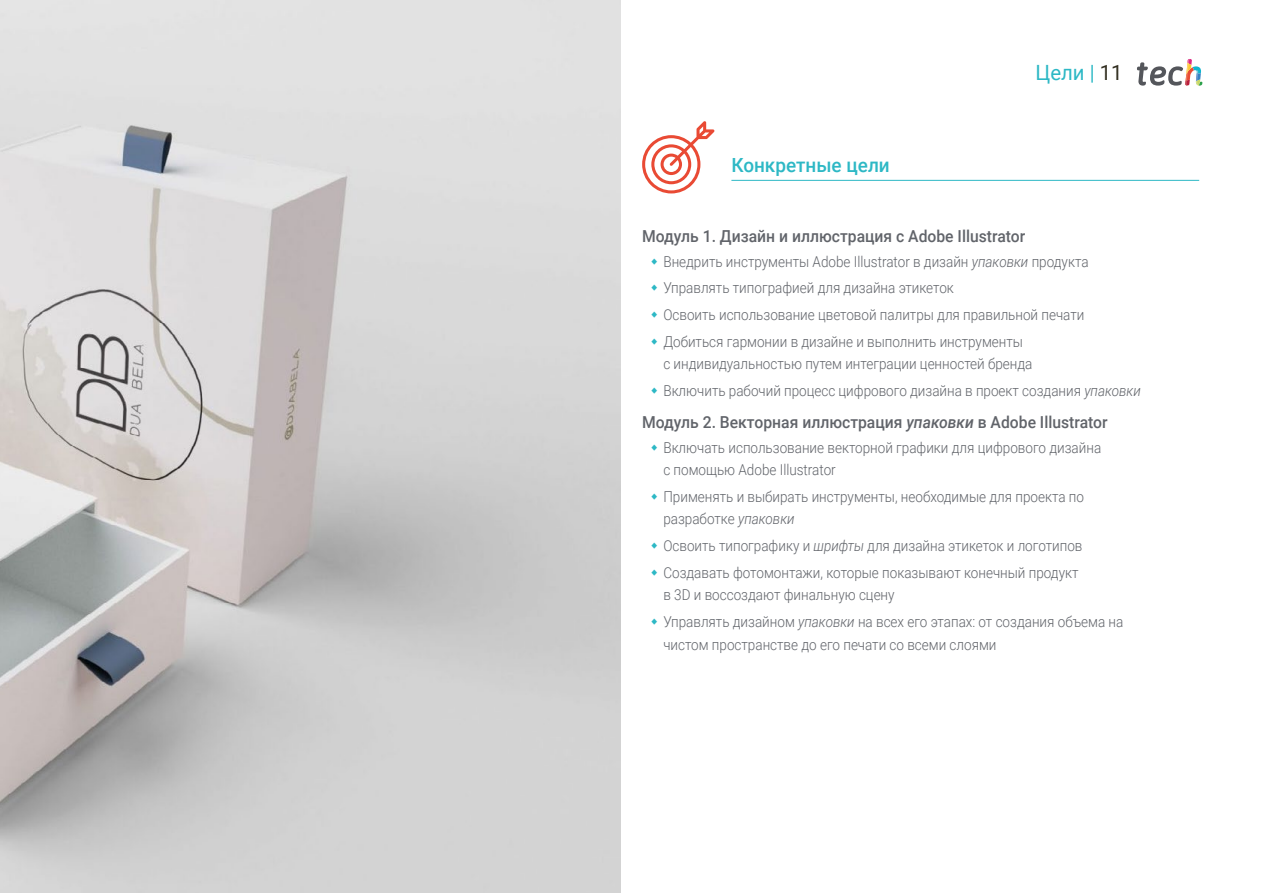
<style>
.page{position:relative;width:1263px;height:893px;background:#fff}
.page>*{position:absolute;margin:0;border:0;box-sizing:border-box;transform-origin:0 0}
.t1{font:21px "Roboto";color:#2db8c5}
.t2{font:500 19.5px "Roboto";color:#2db8c5}
.t3{font:500 16.5px "Roboto";color:#61646a;scale:.95 1}
.t4{font:300 15px/26.7px "Roboto";color:#61646a;scale:.9 1}
.s1{color:#312e20}
.s2{font-style:italic}
</style>
<div class="page">
<img style="left:0;top:0;width:621px;height:893px">
<hr style="left:731px;top:180px;width:468px;height:1px;background:#2db8c5">
<svg style="left:642px;top:121px;width:72px;height:72px"></svg>
<svg style="left:1137px;top:59px;width:65px;height:27px"></svg>
<h2 class="t2" style="left:731px;top:151px;width:160px">Конкретные цели</h2>
<h1 class="t1" style="left:1035px;top:57px;width:89px">Цели | <span class="s1">11</span></h1>
<p class="t3" style="left:642px;top:224px;width:405px">Модуль 1. Дизайн и иллюстрация с Adobe Illustrator</p>
<p class="t4" style="left:663px;top:247px;width:474px">Внедрить инструменты Adobe Illustrator в дизайн <span class="s2">упаковки</span> продукта Управлять типографией для дизайна этикеток<br>Освоить использование цветовой палитры для правильной печати Добиться гармонии в дизайне и выполнить инструменты</p>
<p class="t4" style="left:663px;top:350px;width:532px">с индивидуальностью путем интеграции ценностей бренда<br>Включить рабочий процесс цифрового дизайна в проект создания <span class="s2">упаковки</span></p>
<p class="t3" style="left:642px;top:411px;width:491px">Модуль 2. Векторная иллюстрация <span class="s2">упаковки</span> в Adobe Illustrator</p>
<p class="t4" style="left:663px;top:435px;width:488px;line-height:22.5px">Включать использование векторной графики для цифрового дизайна с помощью Adobe Illustrator</p>
<p class="t4" style="left:663px;top:485px;width:469px;line-height:22.5px">Применять и выбирать инструменты, необходимые для проекта по разработке <span class="s2">упаковки</span></p>
<p class="t4" style="left:663px;top:532px;width:467px">Освоить типографику и <span class="s2">шрифты</span> для дизайна этикеток и логотипов<br>Создавать фотомонтажи, которые показывают конечный продукт</p>
<p class="t4" style="left:663px;top:581px;width:513px">в 3D и воссоздают финальную сцену<br>Управлять дизайном <span class="s2">упаковки</span> на всех его этапах: от создания объема на</p>
<p class="t4" style="left:663px;top:630px;width:372px">чистом пространстве до его печати со всеми слоями</p>
</div>
